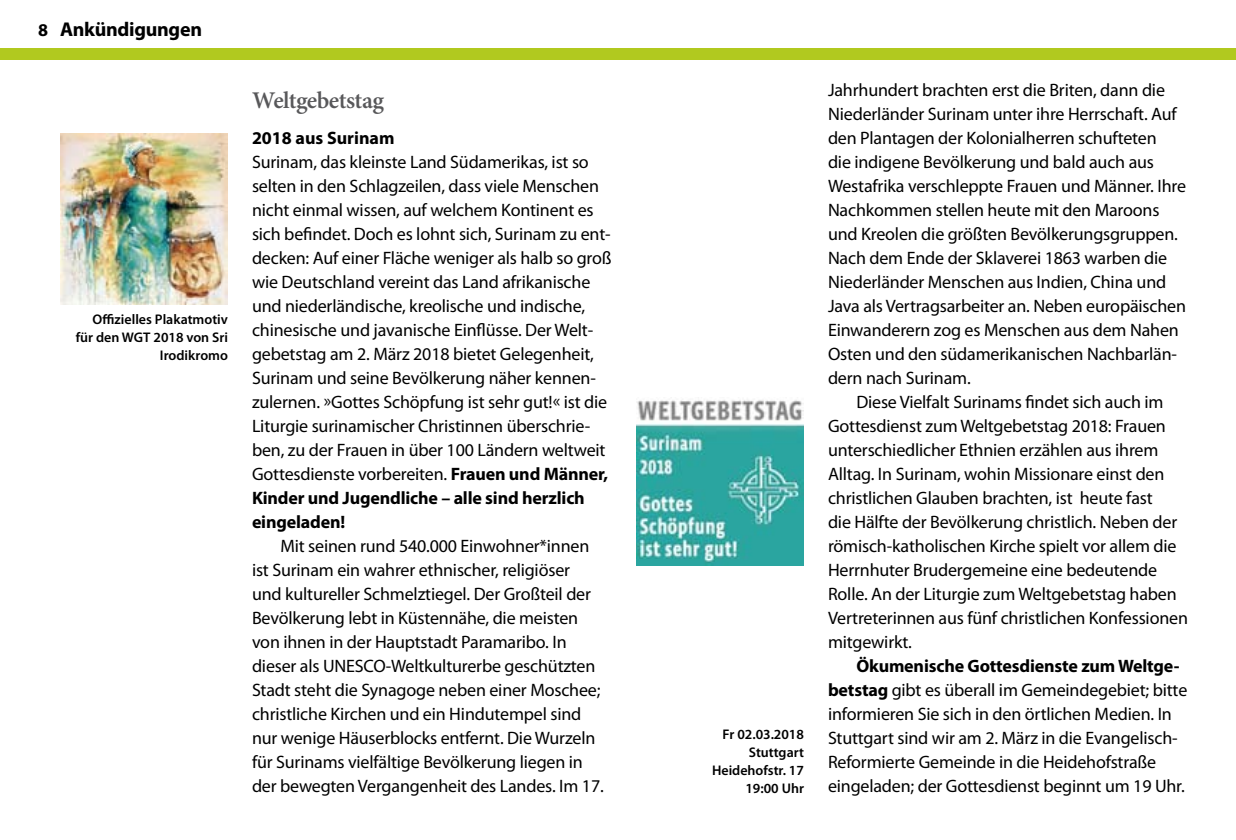
<style>
.page{position:relative;width:1236px;height:840px;background:#fff}
.page>*{position:absolute;margin:0;border:0;box-sizing:border-box;transform-origin:0 0}
.t1{font:600 24px "Minion Pro";letter-spacing:-.02em;color:#58585a}
.t2{font:700 20px "Myriad Pro";letter-spacing:-.015em;color:#000}
.t3{font:18px/24px "Myriad Pro";letter-spacing:-.01em;color:#000}
.t4{font:700 18px "Myriad Pro";color:#000}
.t5{font:600 14px/18px "Myriad Pro";color:#000;text-align:right}
.s1{font-size:18px}
.s2{font-weight:700}
</style>
<div class="page">
<div style="left:0;top:48px;width:1236px;height:12px;background:#b1c91f"></div>
<img style="left:60px;top:133px;width:168px;height:171px">
<img style="left:636px;top:400px;width:168px;height:165px">
<p class="t2" style="left:38px;top:16px;width:166px"><span class="s1">8</span> Ankündigungen</p>
<p class="t5" style="left:76px;top:310px;width:154px">Offizielles Plakatmotiv für den WGT 2018 von Sri<br>Irodikromo</p>
<h1 class="t1" style="left:252px;top:84px;width:134px">Weltgebetstag</h1>
<p class="t4" style="left:252px;top:126px;width:144px">2018 aus Surinam</p>
<p class="t3" style="left:252px;top:150px;width:361px">Surinam, das kleinste Land Südamerikas, ist so selten in den Schlagzeilen, dass viele Menschen nicht einmal wissen, auf welchem Kontinent es sich befindet. Doch es lohnt sich, Surinam zu ent&shy;decken: Auf einer Fläche weniger als halb so groß wie Deutschland vereint das Land afrikanische und niederländische, kreolische und indische, chinesische und javanische Einflüsse. Der Welt&shy;gebetstag am 2. März 2018 bietet Gelegenheit, Surinam und seine Bevölkerung näher kennen&shy;zulernen. »Gottes Schöpfung ist sehr gut!« ist die Liturgie surinamischer Christinnen überschrie&shy;ben, zu der Frauen in über 100 Ländern weltweit Gottesdienste vorbereiten. <span class="s2">Frauen und Männer, Kinder und Jugendliche – alle sind herzlich eingeladen!</span></p>
<p class="t3" style="left:252px;top:534px;width:353px;text-indent:28px">Mit seinen rund 540.000 Einwohner*innen ist Surinam ein wahrer ethnischer, religiöser und kultureller Schmelztiegel. Der Großteil der Bevölkerung lebt in Küstennähe, die meisten von ihnen in der Hauptstadt Paramaribo. In dieser als UNESCO-Weltkulturerbe geschützten Stadt steht die Synagoge neben einer Moschee; christliche Kirchen und ein Hindutempel sind nur wenige Häuserblocks entfernt. Die Wurzeln für Surinams vielfältige Bevölkerung liegen in der bewegten Vergangenheit des Landes. Im 17.</p>
<p class="t5" style="left:712px;top:725px;width:93px">Fr 02.03.2018<br>Stuttgart<br>Heidehofstr. 17<br>19:00 Uhr</p>
<p class="t3" style="left:828px;top:78px;width:360px">Jahrhundert brachten erst die Briten, dann die Niederländer Surinam unter ihre Herrschaft. Auf den Plantagen der Kolonialherren schufteten<br>die indigene Bevölkerung und bald auch aus Westafrika verschleppte Frauen und Männer. Ihre Nachkommen stellen heute mit den Maroons und Kreolen die größten Bevölkerungsgruppen.<br>Nach dem Ende der Sklaverei 1863 warben die Niederländer Menschen aus Indien, China und Java als Vertragsarbeiter an. Neben europäischen Einwanderern zog es Menschen aus dem Nahen Osten und den südamerikanischen Nachbarlän&shy;dern nach Surinam.</p>
<p class="t3" style="left:828px;top:389px;width:362px;text-indent:28px">Diese Vielfalt Surinams findet sich auch im Gottesdienst zum Weltgebetstag 2018: Frauen unterschiedlicher Ethnien erzählen aus ihrem Alltag. In Surinam, wohin Missionare einst den christlichen Glauben brachten, ist heute fast<br>die Hälfte der Bevölkerung christlich. Neben der römisch-katholischen Kirche spielt vor allem die Herrnhuter Brudergemeine eine bedeutende Rolle. An der Liturgie zum Weltgebetstag haben Vertreterinnen aus fünf christlichen Konfessionen mitgewirkt.</p>
<p class="t3" style="left:828px;top:653px;width:361px;text-indent:28px"><span class="s2">Ökumenische Gottesdienste zum Weltge&shy;betstag</span> gibt es überall im Gemeindegebiet; bitte informieren Sie sich in den örtlichen Medien. In Stuttgart sind wir am 2. März in die Evangelisch-Reformierte Gemeinde in die Heidehofstraße eingeladen; der Gottesdienst beginnt um 19 Uhr.</p>
</div>
